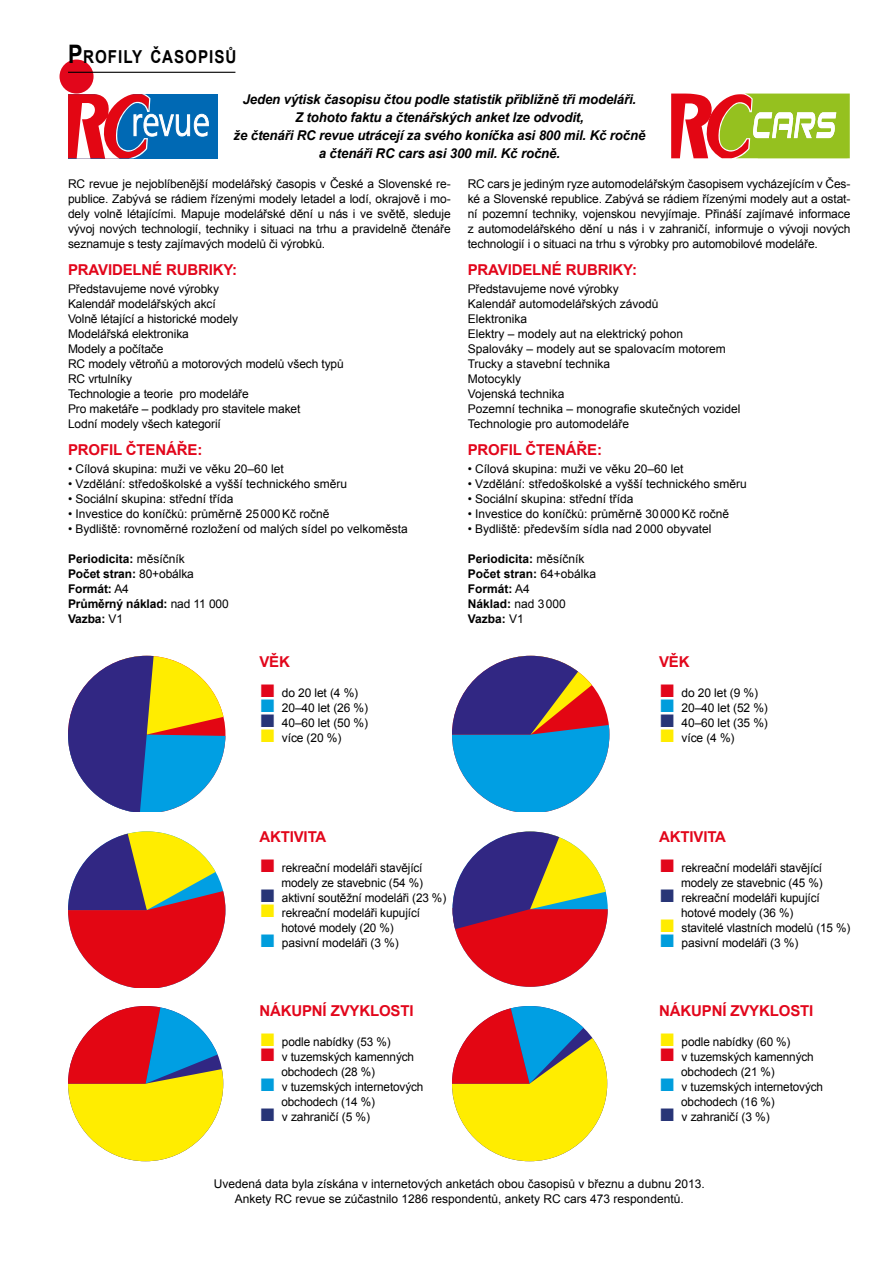
<style>
.page{position:relative;width:893px;height:1263px;background:#fff}
.page>*{position:absolute;margin:0;border:0;box-sizing:border-box;transform-origin:0 0}
.t1{font:700 17.85px "Arial";letter-spacing:.06em;color:#000;scale:.85 1}
.t2{font:700 15px "Arial";letter-spacing:-.01em;color:#e2061b}
.t3{font:italic 700 13.5px/17.9px "Arial";letter-spacing:-.01em;color:#000;text-align:center}
.t4{font:12px/15px "Arial";letter-spacing:-.01em;color:#000}
.t5{font:700 12px/15px "Arial";color:#000}
.s1{font-size:25.5px}
.s2{font-weight:400}
.s3{font-family:"Times New Roman";font-weight:700;font-size:27px;color:#e2061b}
.s4{font-family:"Times New Roman";font-weight:700;font-size:27px;color:#009ddc}
.s5{font-family:"Times New Roman";font-weight:700;font-size:27px;color:#283577}
.s6{font-family:"Times New Roman";font-weight:700;font-size:27px;color:#ffec00}
</style>
<div class="page">
<div style="left:60px;top:60px;width:34px;height:34px;background:#e2061b;border-radius:50%"></div>
<hr style="left:68px;top:72px;width:167px;height:1px;background:#000">
<div style="left:68px;top:94px;width:150px;height:64px;background:#0069b4"></div>
<svg style="left:68px;top:94px;width:140px;height:65px"></svg>
<svg style="left:671px;top:94px;width:179px;height:64px"></svg>
<svg style="left:68px;top:656px;width:157px;height:156px"></svg>
<svg style="left:452px;top:656px;width:157px;height:156px"></svg>
<svg style="left:68px;top:1006px;width:155px;height:155px"></svg>
<svg style="left:452px;top:1006px;width:155px;height:155px"></svg>
<svg style="left:68px;top:831px;width:157px;height:156px"></svg>
<svg style="left:452px;top:831px;width:156px;height:156px"></svg>
<h1 class="t1" style="left:68px;top:45px;width:200px"><span class="s1">P</span>ROFILY ČASOPISŮ</h1>
<p class="t3" style="left:234px;top:91px;width:413px">Jeden výtisk časopisu čtou podle statistik přibližně tři modeláři.<br>Z tohoto faktu a čtenářských anket lze odvodit,<br>že čtenáři RC revue utrácejí za svého koníčka asi 800 mil. Kč ročně a čtenáři RC cars asi 300 mil. Kč ročně.</p>
<p class="t4" style="left:68px;top:177px;width:384px;text-align:justify">RC revue je nejoblíbenější modelářský časopis v České a Slovenské re&shy;publice. Zabývá se rádiem řízenými modely letadel a lodí, okrajově i mo&shy;dely volně létajícími. Mapuje modelářské dění u nás i ve světě, sleduje vývoj nových technologií, techniky i situaci na trhu a pravidelně čtenáře seznamuje s testy zajímavých modelů či výrobků.</p>
<p class="t2" style="left:68px;top:260px;width:21px">PRAVIDELNÉ</p>
<p class="t2" style="left:166px;top:260px;width:11px">RUBRIKY</p>
<p class="t2" style="left:232px;top:260px;width:6px">:</p>
<p class="t4" style="left:68px;top:282px;width:277px">Představujeme nové výrobky<br>Kalendář modelářských akcí<br>Volně létající a historické modely<br>Modelářská elektronika<br>Modely a počítače<br>RC modely větroňů a motorových modelů všech typů<br>RC vrtulníky<br>Technologie a teorie pro modeláře<br>Pro maketáře – podklady pro stavitele maket<br>Lodní modely všech kategorií</p>
<p class="t2" style="left:68px;top:440px;width:20px">PROFIL</p>
<p class="t2" style="left:126px;top:440px;width:22px">ČTENÁŘE</p>
<p class="t2" style="left:197px;top:440px;width:6px">:</p>
<p class="t4" style="left:68px;top:462px;width:217px">• Cílová skupina: muži ve věku 20–60 let</p>
<p class="t4" style="left:68px;top:477px;width:280px">• Vzdělání: středoškolské a vyšší technického směru</p>
<p class="t4" style="left:68px;top:492px;width:167px">• Sociální skupina: střední třída</p>
<p class="t4" style="left:68px;top:507px;width:263px">• Investice do koníčků: průměrně 25000Kč ročně</p>
<p class="t4" style="left:68px;top:522px;width:341px">• Bydliště: rovnoměrné rozložení od malých sídel po velkoměsta</p>
<p class="t5" style="left:68px;top:552px;width:162px">PERIODICITA: <span class="s2">měsíčník<br></span>POČET STRAN: <span class="s2">80+obálka<br></span>FORMÁT: <span class="s2">A4<br></span>PRŮMĚRNÝ NÁKLAD: <span class="s2">nad 11 000<br></span>VAZBA: <span class="s2">V1</span></p>
<p class="t2" style="left:259px;top:651px;width:21px">VĚK</p>
<p class="t4" style="left:259px;top:685px;width:100px"><span class="s3">■</span> do 20 let (4 %)</p>
<p class="t4" style="left:259px;top:700px;width:110px"><span class="s4">■</span> 20–40 let (26 %)</p>
<p class="t4" style="left:259px;top:715px;width:110px"><span class="s5">■</span> 40–60 let (50 %)</p>
<p class="t4" style="left:259px;top:730px;width:84px"><span class="s6">■</span> více (20 %)</p>
<p class="t4" style="left:468px;top:177px;width:384px;text-align:justify">RC cars je jediným ryze automodelářským časopisem vycházejícím v Čes&shy;ké a Slovenské republice. Zabývá se rádiem řízenými modely aut a ostat&shy;ní pozemní techniky, vojenskou nevyjímaje. Přináší zajímavé informace z automodelářského dění u nás i v zahraničí, informuje o vývoji nových technologií i o situaci na trhu s výrobky pro automobilové modeláře.</p>
<p class="t2" style="left:468px;top:260px;width:21px">PRAVIDELNÉ</p>
<p class="t2" style="left:566px;top:260px;width:11px">RUBRIKY</p>
<p class="t2" style="left:632px;top:260px;width:6px">:</p>
<p class="t4" style="left:468px;top:282px;width:274px">Představujeme nové výrobky<br>Kalendář automodelářských závodů<br>Elektronika<br>Elektry – modely aut na elektrický pohon<br>Spalováky – modely aut se spalovacím motorem<br>Trucky a stavební technika<br>Motocykly<br>Vojenská technika<br>Pozemní technika – monografie skutečných vozidel<br>Technologie pro automodeláře</p>
<p class="t2" style="left:468px;top:440px;width:20px">PROFIL</p>
<p class="t2" style="left:526px;top:440px;width:22px">ČTENÁŘE</p>
<p class="t2" style="left:597px;top:440px;width:6px">:</p>
<p class="t4" style="left:468px;top:462px;width:217px">• Cílová skupina: muži ve věku 20–60 let</p>
<p class="t4" style="left:468px;top:477px;width:280px">• Vzdělání: středoškolské a vyšší technického směru</p>
<p class="t4" style="left:468px;top:492px;width:167px">• Sociální skupina: střední třída</p>
<p class="t4" style="left:468px;top:507px;width:263px">• Investice do koníčků: průměrně 30000Kč ročně</p>
<p class="t4" style="left:468px;top:522px;width:245px">• Bydliště: především sídla nad 2000 obyvatel</p>
<p class="t5" style="left:468px;top:552px;width:130px">PERIODICITA: <span class="s2">měsíčník<br></span>POČET STRAN: <span class="s2">64+obálka<br></span>FORMÁT: <span class="s2">A4<br></span>NÁKLAD: <span class="s2">nad 3000<br></span>VAZBA: <span class="s2">V1</span></p>
<p class="t2" style="left:659px;top:651px;width:21px">VĚK</p>
<p class="t4" style="left:659px;top:685px;width:100px"><span class="s3">■</span> do 20 let (9 %)</p>
<p class="t4" style="left:659px;top:700px;width:110px"><span class="s4">■</span> 20–40 let (52 %)</p>
<p class="t4" style="left:659px;top:715px;width:110px"><span class="s5">■</span> 40–60 let (35 %)</p>
<p class="t4" style="left:659px;top:730px;width:77px"><span class="s6">■</span> více (4 %)</p>
<p class="t2" style="left:259px;top:826px;width:20px">AKTIVITA</p>
<p class="t4" style="left:259px;top:860px;width:165px;text-align:right"><span class="s3">■</span> rekreační modeláři stavějící modely ze stavebnic (54 %)</p>
<p class="t4" style="left:259px;top:890px;width:188px"><span class="s5">■</span> aktivní soutěžní modeláři (23 %)</p>
<p class="t4" style="left:259px;top:905px;width:162px;text-align:center"><span class="s6">■</span> rekreační modeláři kupující hotové modely (20 %)</p>
<p class="t4" style="left:259px;top:935px;width:141px"><span class="s4">■</span> pasivní modeláři (3 %)</p>
<p class="t2" style="left:259px;top:1001px;width:11px">NÁKUPNÍ</p>
<p class="t2" style="left:331px;top:1001px;width:11px">ZVYKLOSTI</p>
<p class="t4" style="left:259px;top:1035px;width:133px"><span class="s6">■</span> podle nabídky (53 %)</p>
<p class="t4" style="left:281px;top:1050px;width:134px;text-indent:-22px"><span class="s3">■</span> v tuzemských kamenných obchodech (28 %)</p>
<p class="t4" style="left:281px;top:1080px;width:143px;text-indent:-22px"><span class="s4">■</span> v tuzemských internetových obchodech (14 %)</p>
<p class="t4" style="left:259px;top:1110px;width:112px"><span class="s5">■</span> v zahraničí (5 %)</p>
<p class="t2" style="left:659px;top:826px;width:20px">AKTIVITA</p>
<p class="t4" style="left:659px;top:860px;width:165px;text-align:right"><span class="s3">■</span> rekreační modeláři stavějící modely ze stavebnic (45 %)</p>
<p class="t4" style="left:659px;top:890px;width:162px;text-align:center"><span class="s5">■</span> rekreační modeláři kupující hotové modely (36 %)</p>
<p class="t4" style="left:659px;top:920px;width:193px"><span class="s6">■</span> stavitelé vlastních modelů (15 %)</p>
<p class="t4" style="left:659px;top:935px;width:141px"><span class="s4">■</span> pasivní modeláři (3 %)</p>
<p class="t2" style="left:659px;top:1001px;width:11px">NÁKUPNÍ</p>
<p class="t2" style="left:730px;top:1001px;width:11px">ZVYKLOSTI</p>
<p class="t4" style="left:659px;top:1035px;width:133px"><span class="s6">■</span> podle nabídky (60 %)</p>
<p class="t4" style="left:681px;top:1050px;width:134px;text-indent:-22px"><span class="s3">■</span> v tuzemských kamenných obchodech (21 %)</p>
<p class="t4" style="left:681px;top:1080px;width:143px;text-indent:-22px"><span class="s4">■</span> v tuzemských internetových obchodech (16 %)</p>
<p class="t4" style="left:659px;top:1110px;width:112px"><span class="s5">■</span> v zahraničí (3 %)</p>
<p class="t4" style="left:214px;top:1176px;width:492px;text-align:center">Uvedená data byla získána v internetových anketách obou časopisů v březnu a dubnu 2013.<br>Ankety RC revue se zúčastnilo 1286 respondentů, ankety RC cars 473 respondentů.</p>
</div>
